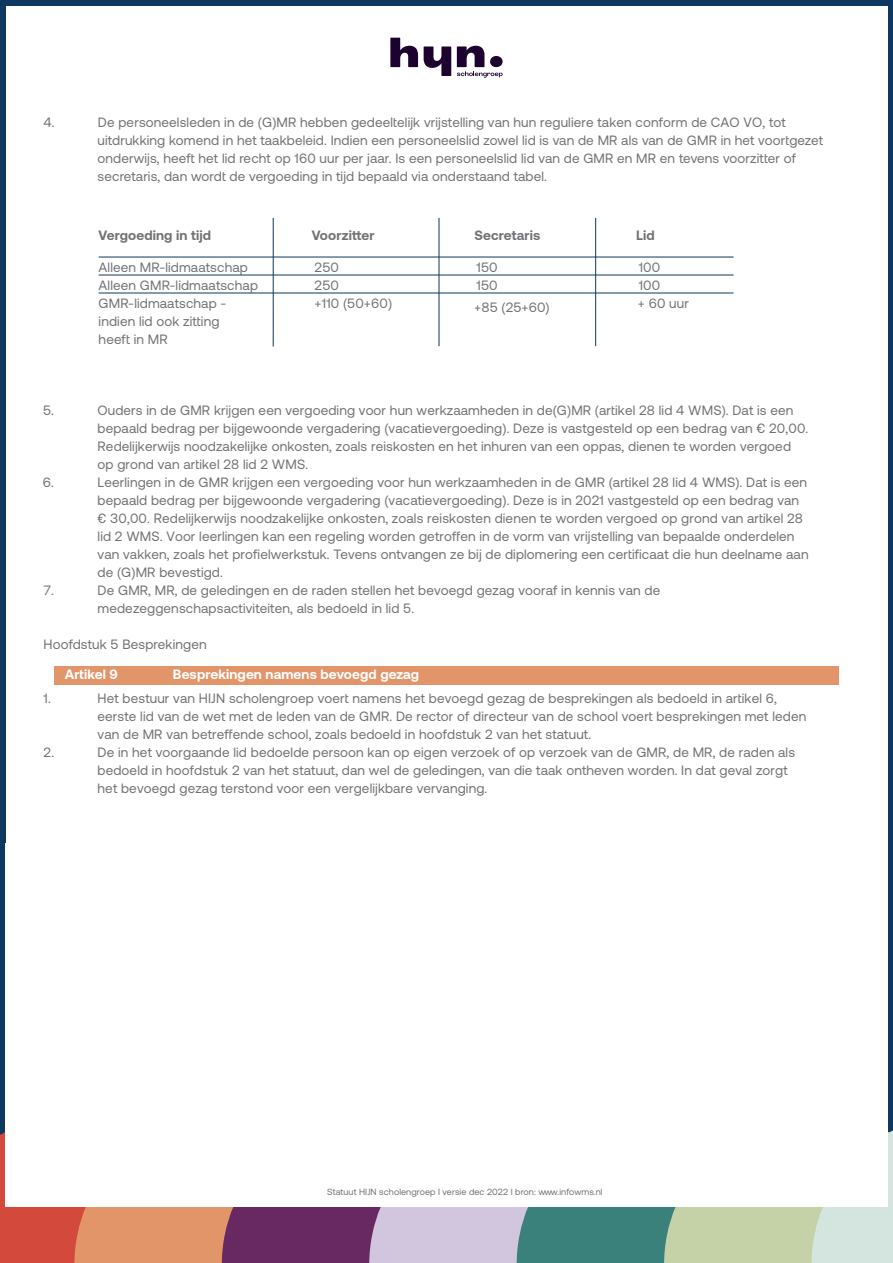
<style>
.page{position:relative;width:893px;height:1263px;background:#fff}
.page>*{position:absolute;margin:0;border:0;box-sizing:border-box;transform-origin:0 0}
.t1{font:13.5px/18px "Aeonik";letter-spacing:.01em;color:#717275}
.t2{font:700 13.5px "Aeonik";letter-spacing:.01em;color:#717275}
.t3{font:700 13.5px "Aeonik";letter-spacing:.01em;color:#fff}
.t4{font:9px "Aeonik";letter-spacing:.01em;color:#717275}
</style>
<div class="page">
<svg style="left:390px;top:38px;width:28px;height:29px"></svg>
<svg style="left:424px;top:47px;width:27px;height:29px"></svg>
<svg style="left:457px;top:46px;width:46px;height:32px"></svg>
<div style="left:0;top:0;width:893px;height:6px;background:#0e3860"></div>
<div style="left:0;top:0;width:5px;height:1263px;background:#0e3860"></div>
<div style="left:888px;top:0;width:5px;height:1263px;background:#0e3860"></div>
<div style="left:0;top:1132px;width:74px;height:131px;background:#d34a3c"></div>
<div style="left:74px;top:1207px;width:148px;height:56px;background:#e3956a"></div>
<div style="left:222px;top:1207px;width:147px;height:56px;background:#682963"></div>
<div style="left:369px;top:1207px;width:148px;height:56px;background:#d2c5de"></div>
<div style="left:517px;top:1207px;width:147px;height:56px;background:#3a807b"></div>
<svg style="left:664px;top:1130px;width:229px;height:133px;background:#c8d7bb"></svg>
<div style="left:5px;top:843px;width:883px;height:363px;background:#fff"></div>
<div style="left:54px;top:666px;width:785px;height:18px;background:#e3956a"></div>
<hr style="left:595px;top:218px;width:1px;height:128px;background:#0e3860">
<hr style="left:439px;top:218px;width:1px;height:128px;background:#0e3860">
<hr style="left:99px;top:257px;width:634px;height:1px;background:#0e3860">
<hr style="left:99px;top:275px;width:634px;height:1px;background:#0e3860">
<hr style="left:99px;top:293px;width:634px;height:1px;background:#0e3860">
<hr style="left:273px;top:218px;width:1px;height:129px;background:#0e3860">
<p class="t1" style="left:44px;top:113px;width:13px">4.</p>
<p class="t1" style="left:98px;top:113px;width:689px">De personeelsleden in de (G)MR hebben gedeeltelijk vrijstelling van hun reguliere taken conform de CAO VO, tot</p>
<p class="t1" style="left:98px;top:131px;width:726px">uitdrukking komend in het taakbeleid. Indien een personeelslid zowel lid is van de MR als van de GMR in het voortgezet onderwijs, heeft het lid recht op 160 uur per jaar. Is een personeelslid lid van de GMR en MR en tevens voorzitter of</p>
<p class="t1" style="left:98px;top:167px;width:451px">secretaris, dan wordt de vergoeding in tijd bepaald via onderstaand tabel.</p>
<p class="t2" style="left:99px;top:228px;width:114px">Vergoeding in tijd</p>
<p class="t2" style="left:312px;top:228px;width:64px">Voorzitter</p>
<p class="t2" style="left:475px;top:228px;width:67px">Secretaris</p>
<p class="t2" style="left:636px;top:228px;width:20px">Lid</p>
<p class="t1" style="left:99px;top:258px;width:151px">Alleen MR-lidmaatschap</p>
<p class="t1" style="left:315px;top:258px;width:26px">250</p>
<p class="t1" style="left:477px;top:258px;width:23px">150</p>
<p class="t1" style="left:639px;top:258px;width:23px">100</p>
<p class="t1" style="left:99px;top:276px;width:161px">Alleen GMR-lidmaatschap</p>
<p class="t1" style="left:315px;top:276px;width:26px">250</p>
<p class="t1" style="left:477px;top:276px;width:23px">150</p>
<p class="t1" style="left:639px;top:276px;width:23px">100</p>
<p class="t1" style="left:99px;top:294px;width:129px">GMR-lidmaatschap -</p>
<p class="t1" style="left:99px;top:312px;width:122px">indien lid ook zitting</p>
<p class="t1" style="left:638px;top:294px;width:53px">+ 60 uur</p>
<p class="t1" style="left:99px;top:330px;width:71px">heeft in MR</p>
<p class="t1" style="left:43px;top:401px;width:12px">5.</p>
<p class="t1" style="left:98px;top:401px;width:712px">Ouders in de GMR krijgen een vergoeding voor hun werkzaamheden in de(G)MR (artikel 28 lid 4 WMS). Dat is een bepaald bedrag per bijgewoonde vergadering (vacatievergoeding). Deze is vastgesteld op een bedrag van € 20,00.<br>Redelijkerwijs noodzakelijke onkosten, zoals reiskosten en het inhuren van een oppas, dienen te worden vergoed op grond van artikel 28 lid 2 WMS.</p>
<p class="t1" style="left:43px;top:473px;width:13px">6.</p>
<p class="t1" style="left:98px;top:473px;width:712px">Leerlingen in de GMR krijgen een vergoeding voor hun werkzaamheden in de GMR (artikel 28 lid 4 WMS). Dat is een bepaald bedrag per bijgewoonde vergadering (vacatievergoeding). Deze is in 2021 vastgesteld op een bedrag van € 30,00. Redelijkerwijs noodzakelijke onkosten, zoals reiskosten dienen te worden vergoed op grond van artikel 28 lid 2 WMS. Voor leerlingen kan een regeling worden getroffen in de vorm van vrijstelling van bepaalde onderdelen van vakken, zoals het profielwerkstuk. Tevens ontvangen ze bij de diplomering een certificaat die hun deelname aan de (G)MR bevestigd.</p>
<p class="t1" style="left:44px;top:581px;width:12px">7.</p>
<p class="t1" style="left:98px;top:581px;width:564px">De GMR, MR, de geledingen en de raden stellen het bevoegd gezag vooraf in kennis van de medezeggenschapsactiviteiten, als bedoeld in lid 5.</p>
<p class="t1" style="left:44px;top:635px;width:165px">Hoofdstuk 5 Besprekingen</p>
<p class="t3" style="left:65px;top:667px;width:55px">Artikel 9</p>
<p class="t3" style="left:173px;top:667px;width:248px">Besprekingen namens bevoegd gezag</p>
<p class="t1" style="left:44px;top:689px;width:9px">1.</p>
<p class="t1" style="left:98px;top:689px;width:710px">Het bestuur van HIJN scholengroep voert namens het bevoegd gezag de besprekingen als bedoeld in artikel 6, eerste lid van de wet met de leden van de GMR. De rector of directeur van de school voert besprekingen met leden van de MR van betreffende school, zoals bedoeld in hoofdstuk 2 van het statuut.</p>
<p class="t1" style="left:44px;top:743px;width:12px">2.</p>
<p class="t1" style="left:98px;top:743px;width:699px">De in het voorgaande lid bedoelde persoon kan op eigen verzoek of op verzoek van de GMR, de MR, de raden als bedoeld in hoofdstuk 2 van het statuut, dan wel de geledingen, van die taak ontheven worden. In dat geval zorgt het bevoegd gezag terstond voor een vergelijkbare vervanging.</p>
<p class="t4" style="left:327px;top:1186px;width:277px">Statuut HIJN scholengroep I versie dec 2022 I bron: www.infowms.nl</p>
</div>
